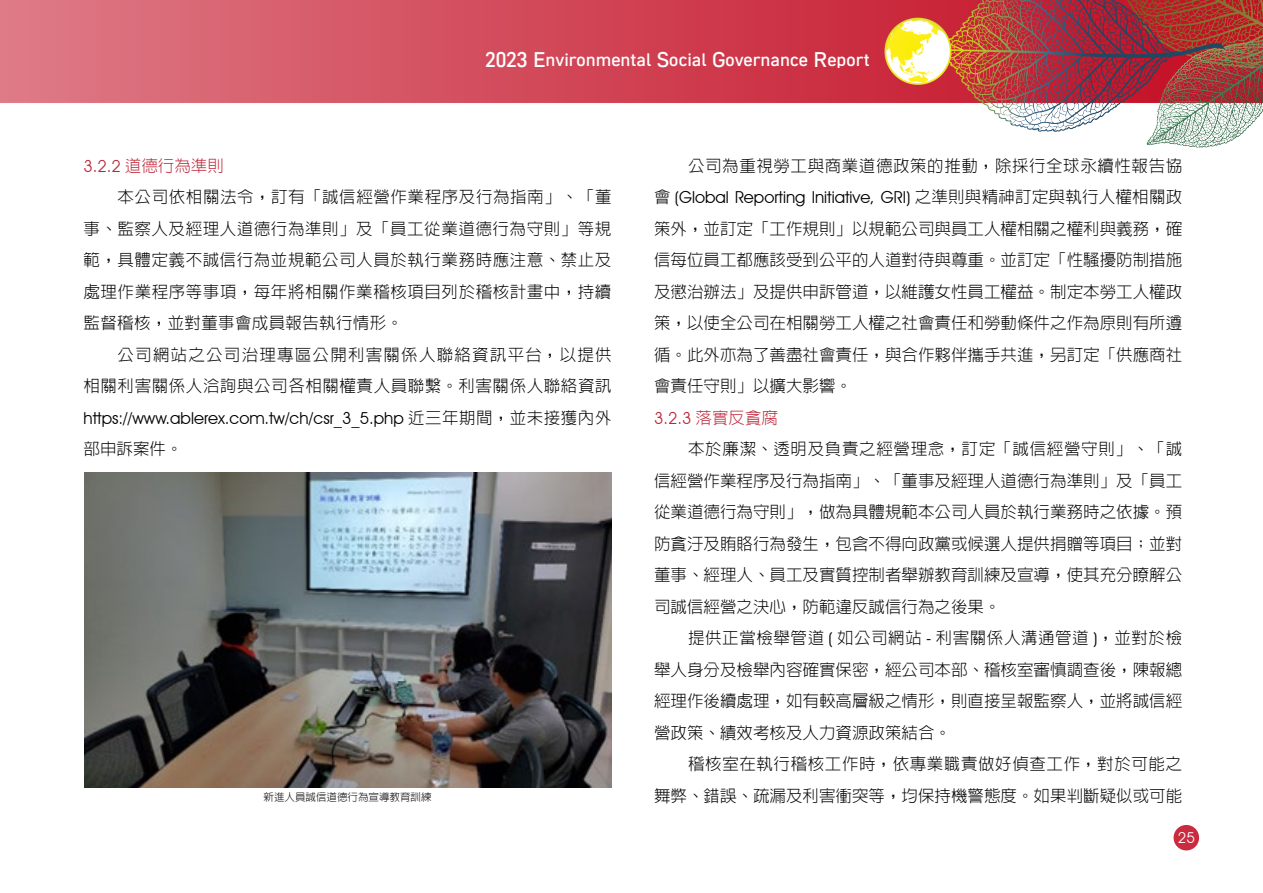
<style>
.page{position:relative;width:1263px;height:893px;background:#fff}
.page>*{position:absolute;margin:0;border:0;box-sizing:border-box;transform-origin:0 0}
.t1{font:300 16.5px/31.5px "AR Hei B5";letter-spacing:.035em;color:#000;text-align:justify}
.t2{font:16.5px "Avant Garde IT Cby BT";color:#000}
.t3{font:700 16.5px "AR Dori Sans";color:#fff}
.t4{font:300 16.5px "AR Hei B5";letter-spacing:.075em;color:#000}
.t5{font:300 16.5px "AR Hei B5";color:#be2538}
.t6{font:16.5px "Avant Garde IT Cby BT";color:#be2538}
.t7{font:15px "Avant Garde IT Cby BT";color:#fff}
.t8{font:300 10.5px "AR Hei B5";color:#000}
.s1{font-size:19.5px}
.s2{font-family:"Avant Garde IT Cby BT";font-weight:400}
.s3{font-family:"AR Hei B5";font-weight:300}
</style>
<div class="page">
<img style="left:0;top:0;width:1263px;height:148px">
<div style="left:1173px;top:825px;width:26px;height:25px;background:#ca2b3e;border-radius:50%"></div>
<img style="left:84px;top:472px;width:528px;height:315px">
<p class="t3" style="left:485px;top:47px;width:386px"><span class="s1">2023 E</span>nvironmental <span class="s1">S</span>ocial <span class="s1">G</span>overnance <span class="s1">R</span>eport</p>
<p class="t5" style="left:84px;top:157px;width:142px"><span class="s2">3.2.2</span> 道德行為準則</p>
<p class="t1" style="left:118px;top:181px;width:496px">本公司依相關法令，訂有「誠信經營作業程序及行為指南」、「董</p>
<p class="t1" style="left:84px;top:213px;width:529px">事、監察人及經理人道德行為準則」及「員工從業道德行為守則」等規</p>
<p class="t1" style="left:84px;top:244px;width:529px">範，具體定義不誠信行為並規範公司人員於執行業務時應注意、禁止及</p>
<p class="t1" style="left:84px;top:276px;width:529px">處理作業程序等事項，每年將相關作業稽核項目列於稽核計畫中，持續</p>
<p class="t1" style="left:84px;top:307px;width:321px">監督稽核，並對董事會成員報告執行情形。</p>
<p class="t4" style="left:118px;top:346px;width:496px">公司網站之公司治理專區公開利害關係人聯絡資訊平台，以提供</p>
<p class="t1" style="left:84px;top:370px;width:529px">相關利害關係人洽詢與公司各相關權責人員聯繫。利害關係人聯絡資訊</p>
<p class="t2" style="left:84px;top:408px;width:529px">https://www.ablerex.com.tw/ch/csr_3_5.php <span class="s3">近三年期間，並未接獲內外</span></p>
<p class="t1" style="left:84px;top:433px;width:101px">部申訴案件。</p>
<p class="t8" style="left:264px;top:792px;width:169px">新進人員誠信道德行為宣導教育訓練</p>
<p class="t1" style="left:688px;top:150px;width:496px">公司為重視勞工與商業道德政策的推動，除採行全球永續性報告協</p>
<p class="t2" style="left:654px;top:187px;width:530px"><span class="s3">會</span> (Global Reporting Initiative, GRI) <span class="s3">之準則與精神訂定與執行人權相關政</span></p>
<p class="t1" style="left:654px;top:213px;width:529px">策外，並訂定「工作規則」以規範公司與員工人權相關之權利與義務，確信每位員工都應該受到公平的人道對待與尊重。並訂定「性騷擾防制措施及懲治辦法」及提供申訴管道，以維護女性員工權益。制定本勞工人權政策，以使全公司在相關勞工人權之社會責任和勞動條件之作為原則有所遵循。此外亦為了善盡社會責任，與合作夥伴攜手共進，另訂定「供應商社會責任守則」以擴大影響。</p>
<p class="t6" style="left:654px;top:408px;width:125px">3.2.3 <span class="s3">落實反貪腐</span></p>
<p class="t1" style="left:654px;top:433px;width:530px;text-indent:34px">本於廉潔、透明及負責之經營理念，訂定「誠信經營守則」、「誠信經營作業程序及行為指南」、「董事及經理人道德行為準則」及「員工從業道德行為守則」，做為具體規範本公司人員於執行業務時之依據。預防貪汙及賄賂行為發生，包含不得向政黨或候選人提供捐贈等項目；並對董事、經理人、員工及實質控制者舉辦教育訓練及宣導，使其充分瞭解公司誠信經營之決心，防範違反誠信行為之後果。</p>
<p class="t1" style="left:654px;top:622px;width:530px;text-indent:34px">提供正當檢舉管道 <span class="s2">(</span> 如公司網站 <span class="s2">-</span> 利害關係人溝通管道 <span class="s2">)</span>，並對於檢舉人身分及檢舉內容確實保密，經公司本部、稽核室審慎調查後，陳報總經理作後續處理，如有較高層級之情形，則直接呈報監察人，並將誠信經營政策、績效考核及人力資源政策結合。</p>
<p class="t1" style="left:654px;top:748px;width:529px;text-align:right">稽核室在執行稽核工作時，依專業職責做好偵查工作，對於可能之<br>舞弊、錯誤、疏漏及利害衝突等，均保持機警態度。如果判斷疑似或可能</p>
<p class="t7" style="left:1178px;top:829px;width:18px">25</p>
</div>
